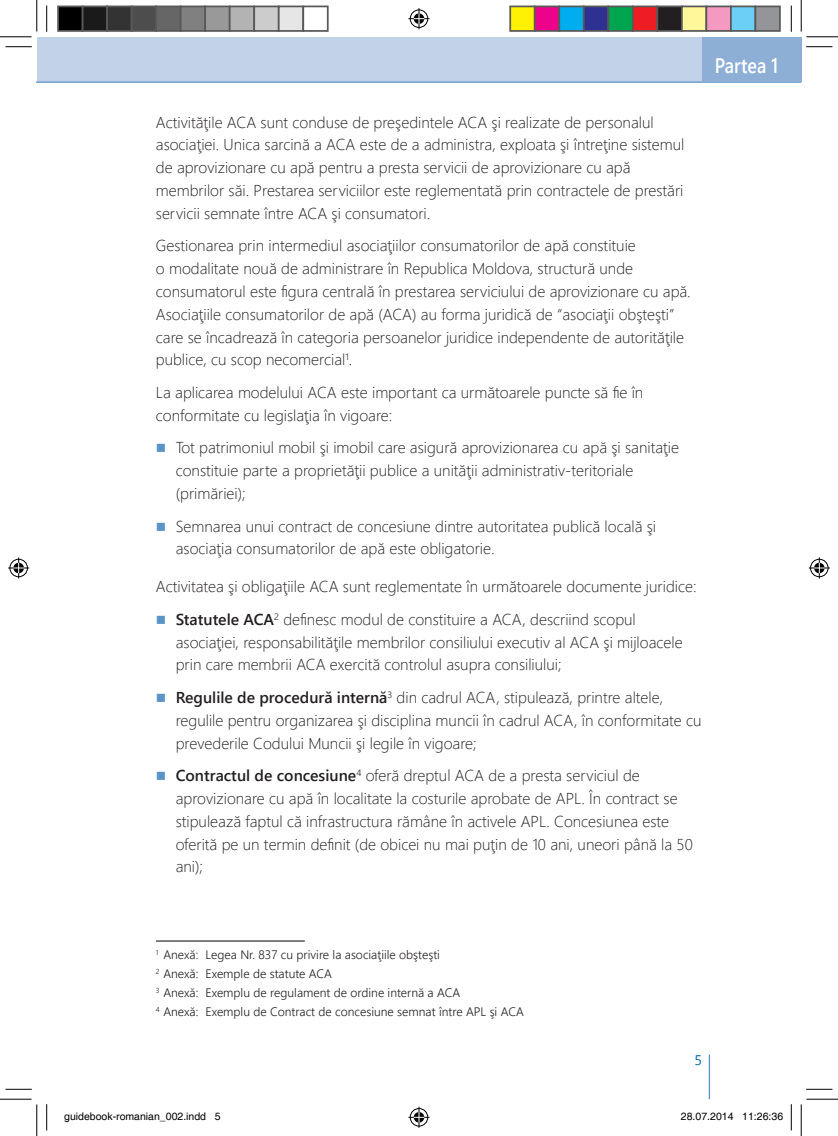
<style>
.page{position:relative;width:838px;height:1136px;background:#fff}
.page>*{position:absolute;margin:0;border:0;box-sizing:border-box;transform-origin:0 0}
.Part_No_01{font:600 21px "Segoe UI";color:#fff;scale:.85 1}
.Indent_01{font:300 15.75px/22.8px "Segoe UI";color:#231f20}
.Body_01{font:300 15.75px/22.8px "Segoe UI";color:#231f20}
.t1{font:14px "Segoe UI";color:#0068a9}
.Footnote_01{font:300 12.25px "Segoe UI";color:#231f20}
.t2{font:10.5px "Helvetica";color:#000}
.s1{color:#5b94c6}
.s2{font-weight:600}
</style>
<div class="page">
<hr style="left:708px;top:1054px;width:2px;height:44px;background:#5b94c6">
<div style="left:37px;top:37px;width:764px;height:44px;background:#c2d3e9"></div>
<hr style="left:37px;top:81px;width:764px;height:2px;background:#5b94c6">
<hr style="left:156px;top:940px;width:149px;height:1px;background:#000">
<div style="left:701px;top:37px;width:100px;height:44px;background:#8dafd6"></div>
<svg style="left:6px;top:46px;width:26px;height:1px"></svg>
<svg style="left:806px;top:46px;width:26px;height:1px"></svg>
<svg style="left:6px;top:1088px;width:26px;height:1px"></svg>
<svg style="left:806px;top:1088px;width:26px;height:1px"></svg>
<svg style="left:46px;top:6px;width:1px;height:26px"></svg>
<svg style="left:46px;top:1104px;width:1px;height:26px"></svg>
<svg style="left:790px;top:6px;width:1px;height:26px"></svg>
<svg style="left:790px;top:1104px;width:1px;height:26px"></svg>
<hr style="left:0;top:36px;width:32px;height:1px;background:#000">
<hr style="left:806px;top:36px;width:31px;height:1px;background:#000">
<hr style="left:0;top:1098px;width:32px;height:1px;background:#000">
<hr style="left:806px;top:1098px;width:31px;height:1px;background:#000">
<hr style="left:36px;top:0;width:1px;height:31px;background:#000">
<hr style="left:36px;top:1104px;width:1px;height:31px;background:#000">
<hr style="left:800px;top:0;width:1px;height:31px;background:#000">
<hr style="left:800px;top:1104px;width:1px;height:31px;background:#000">
<svg style="left:408px;top:8px;width:21px;height:21px"></svg>
<svg style="left:408px;top:1106px;width:21px;height:21px"></svg>
<svg style="left:8px;top:557px;width:21px;height:21px"></svg>
<svg style="left:808px;top:557px;width:21px;height:21px"></svg>
<div style="left:58px;top:6px;width:25px;height:25px;background:#000"></div>
<div style="left:57px;top:6px;width:26px;height:26px;border:2px solid #595959"></div>
<div style="left:83px;top:6px;width:24px;height:25px;background:#1a1a1a"></div>
<div style="left:82px;top:6px;width:26px;height:26px;border:2px solid #595959"></div>
<div style="left:107px;top:6px;width:25px;height:25px;background:#333"></div>
<div style="left:106px;top:6px;width:26px;height:26px;border:2px solid #595959"></div>
<div style="left:132px;top:6px;width:24px;height:25px;background:#4d4d4d"></div>
<div style="left:131px;top:6px;width:26px;height:26px;border:2px solid #595959"></div>
<div style="left:156px;top:6px;width:25px;height:25px;background:#666"></div>
<div style="left:155px;top:6px;width:26px;height:26px;border:2px solid #595959"></div>
<div style="left:181px;top:6px;width:24px;height:25px;background:#808080"></div>
<div style="left:180px;top:6px;width:26px;height:26px;border:2px solid #595959"></div>
<div style="left:205px;top:6px;width:25px;height:25px;background:#999"></div>
<div style="left:204px;top:6px;width:26px;height:26px;border:2px solid #595959"></div>
<div style="left:230px;top:6px;width:24px;height:25px;background:#b3b3b3"></div>
<div style="left:229px;top:6px;width:26px;height:26px;border:2px solid #595959"></div>
<div style="left:254px;top:6px;width:25px;height:25px;background:#ccc"></div>
<div style="left:253px;top:6px;width:26px;height:26px;border:2px solid #595959"></div>
<div style="left:279px;top:6px;width:24px;height:25px;background:#e6e6e6"></div>
<div style="left:278px;top:6px;width:26px;height:26px;border:2px solid #595959"></div>
<div style="left:302px;top:6px;width:26px;height:26px;border:2px solid #595959"></div>
<div style="left:510px;top:6px;width:24px;height:25px;background:#fff101"></div>
<div style="left:509px;top:6px;width:26px;height:26px;border:2px solid #595959"></div>
<div style="left:534px;top:6px;width:25px;height:25px;background:#ed028c"></div>
<div style="left:534px;top:6px;width:26px;height:26px;border:2px solid #595959"></div>
<div style="left:559px;top:6px;width:24px;height:25px;background:#00aeef"></div>
<div style="left:558px;top:6px;width:26px;height:26px;border:2px solid #595959"></div>
<div style="left:583px;top:6px;width:25px;height:25px;background:#2e3092"></div>
<div style="left:583px;top:6px;width:26px;height:26px;border:2px solid #595959"></div>
<div style="left:608px;top:6px;width:24px;height:25px;background:#00a54f"></div>
<div style="left:607px;top:6px;width:26px;height:26px;border:2px solid #595959"></div>
<div style="left:632px;top:6px;width:25px;height:25px;background:#ee1d23"></div>
<div style="left:632px;top:6px;width:26px;height:26px;border:2px solid #595959"></div>
<div style="left:657px;top:6px;width:24px;height:25px;background:#231f20"></div>
<div style="left:656px;top:6px;width:26px;height:26px;border:2px solid #595959"></div>
<div style="left:681px;top:6px;width:25px;height:25px;background:#fff79a"></div>
<div style="left:681px;top:6px;width:26px;height:26px;border:2px solid #595959"></div>
<div style="left:706px;top:6px;width:24px;height:25px;background:#f499c2"></div>
<div style="left:705px;top:6px;width:26px;height:26px;border:2px solid #595959"></div>
<div style="left:730px;top:6px;width:25px;height:25px;background:#6bcff6"></div>
<div style="left:730px;top:6px;width:26px;height:26px;border:2px solid #595959"></div>
<div style="left:755px;top:6px;width:24px;height:25px;background:#939598"></div>
<div style="left:754px;top:6px;width:26px;height:26px;border:2px solid #595959"></div>
<p class="Part_No_01" style="left:714px;top:49px;width:76px">Partea 1</p>
<p class="Body_01" style="left:156px;top:110px;width:530px">Activităţile ACA sunt conduse de preşedintele ACA şi realizate de personalul asociaţiei. Unica sarcină a ACA este de a administra, exploata şi întreţine sistemul de aprovizionare cu apă pentru a presta servicii de aprovizionare cu apă membrilor săi. Prestarea serviciilor este reglementată prin contractele de prestări servicii semnate între ACA şi consumatori.</p>
<p class="Body_01" style="left:156px;top:234px;width:536px">Gestionarea prin intermediul asociaţiilor consumatorilor de apă constituie<br>o modalitate nouă de administrare în Republica Moldova, structură unde consumatorul este figura centrală în prestarea serviciului de aprovizionare cu apă.<br>Asociaţiile consumatorilor de apă (ACA) au forma juridică de “asociaţii obşteşti” care se încadrează în categoria persoanelor juridice independente de autorităţile publice, cu scop necomercial<sup>1</sup>.</p>
<p class="Body_01" style="left:156px;top:380px;width:489px">La aplicarea modelului ACA este important ca următoarele puncte să fie în conformitate cu legislaţia în vigoare:</p>
<p class="Indent_01" style="left:176px;top:435px;width:504px;text-indent:-20px"><span class="s1">■</span> Tot patrimoniul mobil şi imobil care asigură aprovizionarea cu apă şi sanitaţie constituie parte a proprietăţii publice a unităţii administrativ-teritoriale (primăriei);</p>
<p class="Indent_01" style="left:176px;top:514px;width:482px;text-indent:-20px"><span class="s1">■</span> Semnarea unui contract de concesiune dintre autoritatea publică locală şi asociaţia consumatorilor de apă este obligatorie.</p>
<p class="Body_01" style="left:156px;top:574px;width:542px">Activitatea şi obligaţiile ACA sunt reglementate în următoarele documente juridice:</p>
<p class="Indent_01" style="left:176px;top:607px;width:508px;text-indent:-20px"><span class="s1">■</span> <span class="s2">Statutele ACA</span><sup>2</sup> definesc modul de constituire a ACA, descriind scopul asociaţiei, responsabilităţile membrilor consiliului executiv al ACA şi mijloacele prin care membrii ACA exercită controlul asupra consiliului;</p>
<p class="Indent_01" style="left:176px;top:685px;width:527px;text-indent:-20px"><span class="s1">■</span> <span class="s2">Regulile de procedură internă</span><sup>3</sup> din cadrul ACA, stipulează, printre altele, regulile pentru organizarea şi disciplina muncii în cadrul ACA, în conformitate cu prevederile Codului Muncii şi legile în vigoare;</p>
<p class="Indent_01" style="left:176px;top:763px;width:518px;text-indent:-20px"><span class="s1">■</span> <span class="s2">Contractul de concesiune</span><sup>4</sup> oferă dreptul ACA de a presta serviciul de aprovizionare cu apă în localitate la costurile aprobate de APL. În contract se stipulează faptul că infrastructura rămâne în activele APL. Concesiunea este oferită pe un termin definit (de obicei nu mai puţin de 10 ani, uneori până la 50 ani);</p>
<p class="Footnote_01" style="left:156px;top:944px;width:285px"><sup>1</sup> Anexă: Legea Nr. 837 cu privire la asociaţiile obşteşti</p>
<p class="Footnote_01" style="left:156px;top:963px;width:177px"><sup>2</sup> Anexă: Exemple de statute ACA</p>
<p class="Footnote_01" style="left:156px;top:982px;width:306px"><sup>3</sup> Anexă: Exemplu de regulament de ordine internă a ACA</p>
<p class="Footnote_01" style="left:156px;top:1001px;width:369px"><sup>4</sup> Anexă: Exemplu de Contract de concesiune semnat între APL şi ACA</p>
<p class="t1" style="left:694px;top:1048px;width:9px">5</p>
<p class="t2" style="left:64px;top:1109px;width:158px">guidebook-romanian_002.indd 5</p>
<p class="t2" style="left:681px;top:1109px;width:104px">28.07.2014 11:26:36</p>
</div>
